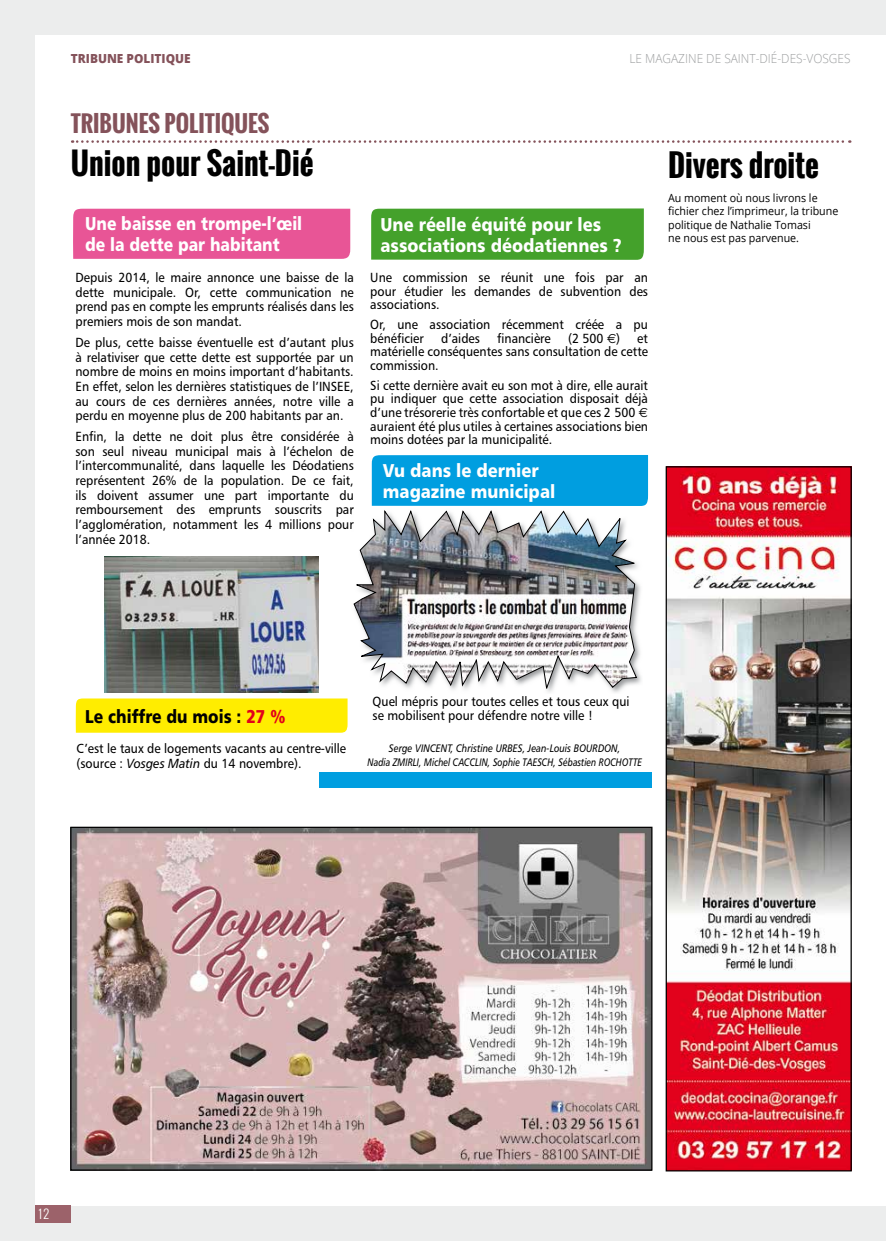
<style>
.page{position:relative;width:886px;height:1241px;background:#fff}
.page>*{position:absolute;margin:0;border:0;box-sizing:border-box;transform-origin:0 0}
.t1{font:700 30px "Oswald";color:#000}
.t2{font:700 22.5px "Oswald";color:#84525a}
.t3{font:18.5px/20.9px "Humanist 777 BT Black B";color:#fff;scale:.9 1}
.t4{font:18.5px/20.9px "Humanist 777 BT Black B";color:#fff;scale:.85 1}
.t5{font:18.5px "Humanist 777 BT Black B";color:#000;scale:.85 1}
.t6{font:13.25px/14.6px "Humanist 777 BT Roman B";color:#000;text-align:justify;scale:.92 1}
.t7{font:300 12.5px "Open Sans";color:#9c9e9f;scale:.95 1}
.t8{font:800 12.5px "Open Sans";color:#84525a;scale:.95 1}
.t9{font:300 12.5px "Oswald";color:#fff}
.t10{font:11.25px/13.5px "Open Sans";color:#000;scale:.95 1}
.t11{font:10.88px/13.4px "Humanist 777 BT Italic B";color:#000;text-align:center;scale:.85 1}
.s1{font-family:"Euro Sans"}
.s2{color:#e2001a}
.s3{font-family:"Humanist 777 BT Italic B"}
</style>
<div class="page">
<div style="left:0;top:0;width:886px;height:1240px;background:#eceded"></div>
<div style="left:35px;top:35px;width:851px;height:1170px;background:#fff"></div>
<div style="left:320px;top:771px;width:332px;height:16px;background:#009ee0"></div>
<div style="left:73px;top:209px;width:277px;height:50px;background:#e85596"></div>
<div style="left:371px;top:208px;width:273px;height:52px;background:#44a12b"></div>
<div style="left:372px;top:455px;width:276px;height:51px;background:#009ee0"></div>
<div style="left:76px;top:698px;width:271px;height:34px;background:#ffed00"></div>
<img style="left:105px;top:557px;width:214px;height:135px">
<svg style="left:351px;top:508px;width:3px;height:21px"></svg>
<img style="left:353px;top:510px;width:284px;height:183px">
<svg style="left:72px;top:140px;width:778px;height:3px"></svg>
<img style="left:668px;top:468px;width:182px;height:701px">
<div style="left:666px;top:466px;width:186px;height:705px;border:1px solid #000"></div>
<img style="left:72px;top:828px;width:578px;height:340px">
<div style="left:35px;top:1205px;width:36px;height:17px;background:#9c626a"></div>
<p class="t8" style="left:71px;top:49px;width:128px">TRIBUNE POLITIQUE</p>
<p class="t7" style="left:629px;top:50px;width:234px">LE MAGAZINE DE SAINT-DIÉ-DES-VOSGES</p>
<h2 class="t2" style="left:71px;top:107px;width:200px">TRIBUNES POLITIQUES</h2>
<h1 class="t1" style="left:71px;top:141px;width:244px">Union pour Saint-Dié</h1>
<h3 class="t4" style="left:85px;top:212px;width:257px">Une baisse en trompe-l’œil de la dette par habitant</h3>
<p class="t6" style="left:75px;top:270px;width:304px">Depuis 2014, le maire annonce une baisse de la dette municipale. Or, cette communication ne prend pas en compte les emprunts réalisés dans les premiers mois de son mandat.</p>
<p class="t6" style="left:75px;top:335px;width:304px">De plus, cette baisse éventuelle est d’autant plus à relativiser que cette dette est supportée par un nombre de moins en moins important d’habitants.<br>En effet, selon les dernières statistiques de l’INSEE, au cours de ces dernières années, notre ville a perdu en moyenne plus de 200 habitants par an.</p>
<p class="t6" style="left:75px;top:429px;width:304px">Enfin, la dette ne doit plus être considérée à son seul niveau municipal mais à l’échelon de l’intercommunalité, dans laquelle les Déodatiens représentent 26% de la population. De ce fait, ils doivent assumer une part importante du remboursement des emprunts souscrits par l’agglomération, notamment les 4 millions pour l’année 2018.</p>
<h3 class="t3" style="left:380px;top:213px;width:270px">Une réelle équité pour les associations déodatiennes ?</h3>
<p class="t6" style="left:370px;top:270px;width:303px;line-height:13.6px">Une commission se réunit une fois par an pour étudier les demandes de subvention des associations.</p>
<p class="t6" style="left:370px;top:317px;width:303px;line-height:13.6px">Or, une association récemment créée a pu bénéficier</p>
<p class="t6" style="left:441px;top:330px;width:44px">d’aides</p>
<p class="t6" style="left:497px;top:330px;width:60px">financière</p>
<p class="t6" style="left:568px;top:330px;width:58px">(2 500 <span class="s1">€</span>)</p>
<p class="t6" style="left:370px;top:331px;width:303px;line-height:13.6px;text-indent:267px">et matérielle conséquentes sans consultation de cette commission.</p>
<p class="t6" style="left:370px;top:378px;width:303px;line-height:13.6px">Si cette dernière avait eu son mot à dire, elle aurait pu indiquer que cette association disposait déjà d’une trésorerie très confortable et que ces 2 500 <span class="s1">€ </span>auraient été plus utiles à certaines associations bien moins dotées par la municipalité.</p>
<h3 class="t3" style="left:383px;top:459px;width:193px">Vu dans le dernier magazine municipal</h3>
<h1 class="t1" style="left:668px;top:142px;width:152px">Divers droite</h1>
<p class="t10" style="left:668px;top:191px;width:181px">Au moment où nous livrons le fichier chez l’imprimeur, la tribune politique de Nathalie Tomasi<br>ne nous est pas parvenue.</p>
<h3 class="t5" style="left:85px;top:704px;width:237px">Le chiffre du mois : <span class="s2">27 %</span></h3>
<p class="t6" style="left:76px;top:741px;width:295px;line-height:14.1px">C’est le taux de logements vacants au centre-ville (source : <span class="s3">Vosges Matin</span> du 14 novembre).</p>
<p class="t6" style="left:373px;top:694px;width:281px;line-height:13.8px">Quel mépris pour toutes celles et tous ceux qui se mobilisent pour défendre notre ville !</p>
<p class="t11" style="left:367px;top:741px;width:325px">Serge VINCENT, Christine URBES, Jean-Louis BOURDON,<br>Nadia ZMIRLI, Michel CACCLIN, Sophie TAESCH, Sébastien ROCHOTTE</p>
<p class="t9" style="left:39px;top:1204px;width:12px">12</p>
</div>
